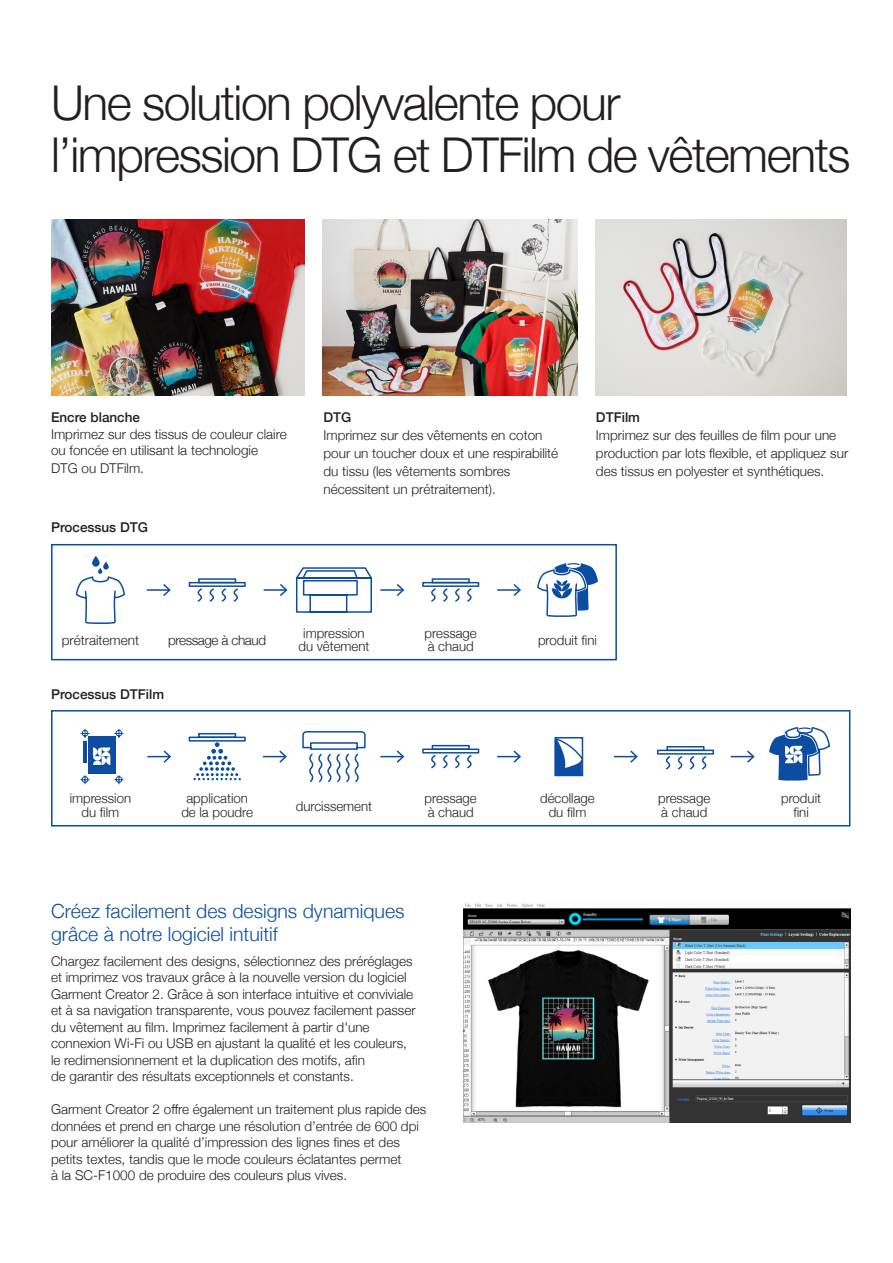
<style>
.page{position:relative;width:893px;height:1263px;background:#fff}
.page>*{position:absolute;margin:0;border:0;box-sizing:border-box;transform-origin:0 0}
.t1{font:300 48px/52.5px "Helvetica Neue";letter-spacing:-.03em;color:#231f20}
.t2{font:300 19.5px/22.5px "Helvetica Neue";color:#0d4da1}
.t3{font:300 13.5px/16.5px "Helvetica Neue";color:#231f20}
.t4{font:500 13.5px "Helvetica Neue";color:#231f20}
.t5{font:300 13.5px "Helvetica Neue";letter-spacing:-.03em;color:#231f20}
.s1{font-weight:500}
</style>
<div class="page">
<svg style="left:51px;top:544px;width:566px;height:117px"></svg>
<svg style="left:51px;top:710px;width:800px;height:117px"></svg>
<img style="left:322px;top:220px;width:255px;height:176px">
<img style="left:596px;top:220px;width:250px;height:176px">
<img style="left:51px;top:220px;width:253px;height:176px">
<svg style="left:430px;top:754px;width:42px;height:15px"></svg>
<div style="left:422px;top:748px;width:57px;height:5px;border:2px solid #0d4da1"></div>
<div style="left:432px;top:745px;width:38px;height:5px;border:2px solid #0d4da1"></div>
<svg style="left:665px;top:755px;width:42px;height:15px"></svg>
<div style="left:657px;top:750px;width:57px;height:5px;border:2px solid #0d4da1"></div>
<div style="left:666px;top:746px;width:39px;height:5px;border:2px solid #0d4da1"></div>
<svg style="left:147px;top:749px;width:25px;height:15px"></svg>
<svg style="left:497px;top:749px;width:25px;height:15px"></svg>
<svg style="left:380px;top:749px;width:25px;height:15px"></svg>
<svg style="left:731px;top:749px;width:25px;height:15px"></svg>
<svg style="left:263px;top:749px;width:25px;height:15px"></svg>
<svg style="left:614px;top:749px;width:25px;height:15px"></svg>
<svg style="left:769px;top:726px;width:62px;height:55px"></svg>
<svg style="left:80px;top:729px;width:44px;height:56px"></svg>
<div style="left:554px;top:737px;width:29px;height:39px;border:2px solid #0d4da1"></div>
<svg style="left:554px;top:737px;width:30px;height:38px"></svg>
<svg style="left:302px;top:730px;width:64px;height:53px"></svg>
<div style="left:189px;top:736px;width:57px;height:6px;border:2px solid #0d4da1"></div>
<div style="left:198px;top:733px;width:38px;height:5px;border:2px solid #0d4da1"></div>
<svg style="left:193px;top:742px;width:48px;height:38px"></svg>
<svg style="left:197px;top:588px;width:42px;height:14px"></svg>
<div style="left:189px;top:582px;width:57px;height:5px;border:2px solid #0d4da1"></div>
<div style="left:198px;top:578px;width:38px;height:5px;border:2px solid #0d4da1"></div>
<svg style="left:430px;top:588px;width:42px;height:14px"></svg>
<div style="left:422px;top:582px;width:57px;height:5px;border:2px solid #0d4da1"></div>
<div style="left:432px;top:578px;width:38px;height:5px;border:2px solid #0d4da1"></div>
<hr style="left:147px;top:589px;width:23px;height:2px;background:#0d4da1">
<svg style="left:162px;top:582px;width:10px;height:16px"></svg>
<hr style="left:264px;top:589px;width:22px;height:2px;background:#0d4da1">
<svg style="left:278px;top:566px;width:96px;height:47px"></svg>
<hr style="left:380px;top:589px;width:23px;height:2px;background:#0d4da1">
<svg style="left:395px;top:582px;width:10px;height:16px"></svg>
<hr style="left:497px;top:589px;width:23px;height:2px;background:#0d4da1">
<svg style="left:512px;top:582px;width:10px;height:16px"></svg>
<svg style="left:536px;top:563px;width:62px;height:98px"></svg>
<svg style="left:75px;top:556px;width:51px;height:155px"></svg>
<img style="left:464px;top:903px;width:386px;height:220px">
<p class="t1" style="left:51px;top:73px;width:801px">Une solution polyvalente pour l’impression DTG et DTFilm de vêtements</p>
<p class="t3" style="left:51px;top:408px;width:237px"><span class="s1">Encre blanche<br></span>Imprimez sur des tissus de couleur claire ou foncée en utilisant la technologie</p>
<p class="t3" style="left:51px;top:459px;width:95px">DTG ou DTFilm.</p>
<p class="t4" style="left:51px;top:516px;width:99px">Processus DTG</p>
<p class="t4" style="left:323px;top:407px;width:29px">DTG</p>
<p class="t3" style="left:323px;top:425px;width:236px;line-height:18px">Imprimez sur des vêtements en coton pour un toucher doux et une respirabilité du tissu (les vêtements sombres nécessitent un prétraitement).</p>
<p class="t4" style="left:596px;top:407px;width:46px">DTFilm</p>
<p class="t3" style="left:596px;top:425px;width:254px;line-height:18px">Imprimez sur des feuilles de film pour une production par lots flexible, et appliquez sur des tissus en polyester et synthétiques.</p>
<p class="t3" style="left:62px;top:631px;width:79px">prétraitement</p>
<p class="t5" style="left:168px;top:629px;width:99px">pressage à chaud</p>
<p class="t3" style="left:298px;top:625px;width:73px;line-height:13.5px;text-align:center">impression du vêtement</p>
<p class="t3" style="left:425px;top:625px;width:54px;line-height:13.5px">pressage à chaud</p>
<p class="t3" style="left:538px;top:631px;width:61px">produit fini</p>
<p class="t4" style="left:51px;top:683px;width:115px">Processus DTFilm</p>
<p class="t3" style="left:70px;top:791px;width:63px;line-height:13.5px;text-align:center">impression du film</p>
<p class="t3" style="left:181px;top:791px;width:73px;line-height:13.5px;text-align:center">application de la poudre</p>
<p class="t3" style="left:296px;top:797px;width:78px">durcissement</p>
<p class="t3" style="left:425px;top:791px;width:54px;line-height:13.5px">pressage à chaud</p>
<p class="t3" style="left:540px;top:791px;width:56px;line-height:13.5px;text-align:center">décollage du film</p>
<p class="t3" style="left:658px;top:791px;width:54px;line-height:13.5px">pressage à chaud</p>
<p class="t3" style="left:781px;top:791px;width:41px;line-height:13.5px;text-align:center">produit fini</p>
<p class="t2" style="left:51px;top:898px;width:355px">Créez facilement des designs dynamiques grâce à notre logiciel intuitif</p>
<p class="t3" style="left:51px;top:952px;width:366px">Chargez facilement des designs, sélectionnez des préréglages et imprimez vos travaux grâce à la nouvelle version du logiciel Garment Creator 2. Grâce à son interface intuitive et conviviale et à sa navigation transparente, vous pouvez facilement passer du vêtement au film. Imprimez facilement à partir d'une connexion Wi-Fi ou USB en ajustant la qualité et les couleurs, le redimensionnement et la duplication des motifs, afin<br>de garantir des résultats exceptionnels et constants.</p>
<p class="t3" style="left:51px;top:1100px;width:377px">Garment Creator 2 offre également un traitement plus rapide des données et prend en charge une résolution d’entrée de 600 dpi pour améliorer la qualité d’impression des lignes fines et des petits textes, tandis que le mode couleurs éclatantes permet<br>à la SC-F1000 de produire des couleurs plus vives.</p>
</div>
